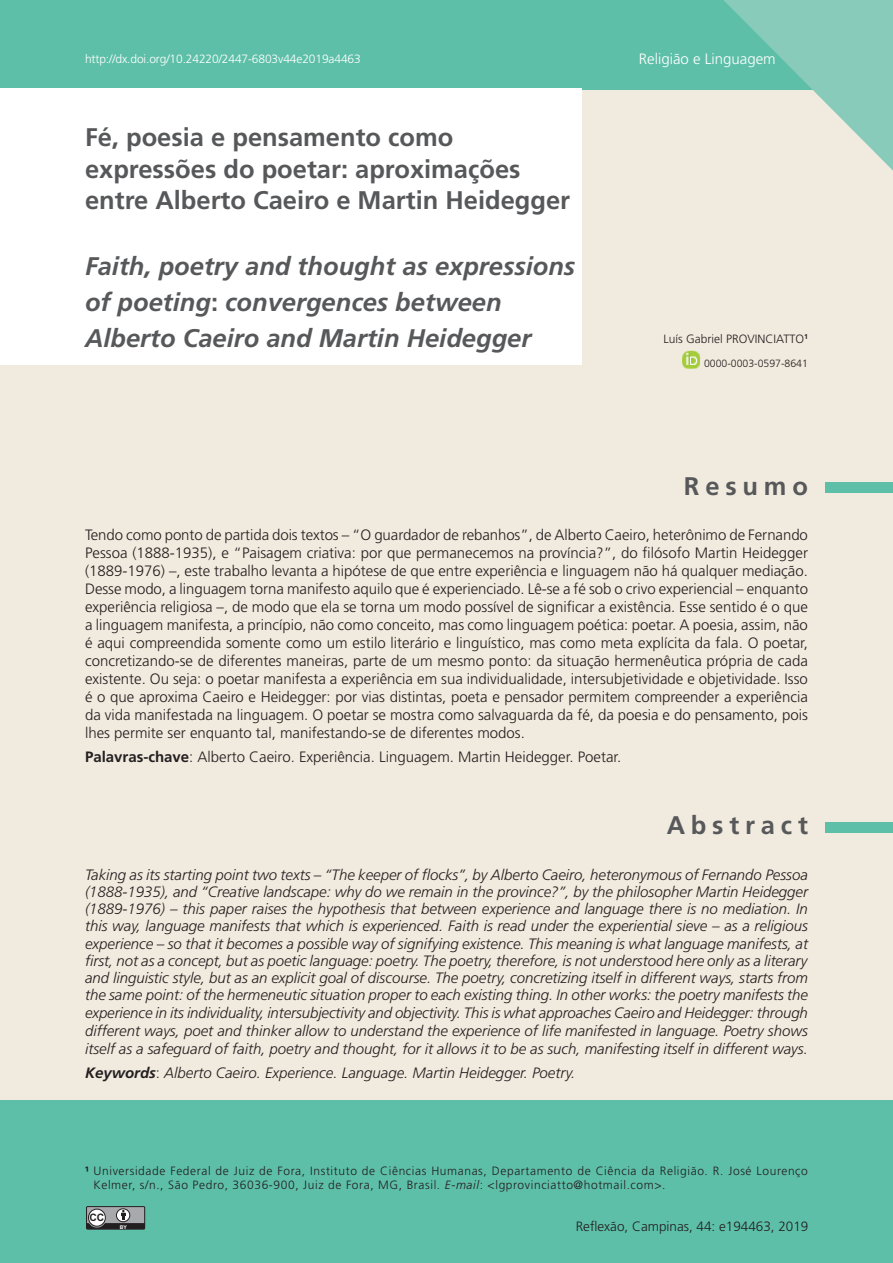
<style>
.page{position:relative;width:893px;height:1263px;background:#fff}
.page>*{position:absolute;margin:0;border:0;box-sizing:border-box;transform-origin:0 0}
.t1{font:700 25.5px/31.5px "Frutiger";color:#57585a}
.t2{font:italic 700 25.5px/36px "Frutiger";color:#57585a}
.t3{font:300 15px/18px "Frutiger";color:#231f20;text-align:justify}
.t4{font:italic 300 15px/17.4px "Frutiger";color:#231f20;text-align:justify}
.t5{font:300 15px "Frutiger";color:#fff}
.t6{font:13.5px "News Gothic";color:#231f20}
.t7{font:300 13.5px "Frutiger";color:#231f20}
.t8{font:300 12px/14.2px "Frutiger";letter-spacing:.05em;color:#231f20}
.t9{font:300 12px "Frutiger";letter-spacing:-.01em;color:#fff}
.t10{font:300 12px "Frutiger";color:#231f20}
.t11{font:300 10.5px "Frutiger";color:#231f20}
.t12{font:700 10.2px "Arial";color:#231f20}
.t13{font:700 5.1px "Arial";color:#fff}
.s1{font-style:normal}
.s2{font-weight:700}
.s3{font-style:italic}
</style>
<div class="page">
<img style="left:0;top:365px;width:1px;height:735px">
<div style="left:1px;top:90px;width:892px;height:1010px;background:#f1eade"></div>
<div style="left:0;top:0;width:723px;height:90px;background:#5dbfa8"></div>
<svg style="left:723px;top:0;width:170px;height:171px;background:#a8d4c4"></svg>
<div style="left:0;top:1100px;width:893px;height:163px;background:#5dbfa8"></div>
<div style="left:0;top:89px;width:582px;height:276px;background:#fff"></div>
<div style="left:825px;top:483px;width:68px;height:10px;background:#5dbfa8"></div>
<img style="left:682px;top:351px;width:18px;height:18px">
<div style="left:87px;top:1206px;width:58px;height:23px;background:#a8a9ad"></div>
<div style="left:86px;top:1206px;width:59px;height:23px;border:1px solid #231f20"></div>
<div style="left:88px;top:1209px;width:18px;height:17px;border:1px solid #231f20;border-radius:50%"></div>
<div style="left:116px;top:1208px;width:14px;height:14px;border:1px solid #231f20;border-radius:50%"></div>
<svg style="left:86px;top:1210px;width:59px;height:19px"></svg>
<div style="left:825px;top:822px;width:68px;height:10px;background:#5dbfa8"></div>
<p class="t9" style="left:85px;top:52px;width:277px">http://dx.doi.org/10.24220/2447-6803v44e2019a4463</p>
<h1 class="t1" style="left:85px;top:122px;width:487px">Fé, poesia e pensamento como expressões do poetar: aproximações entre Alberto Caeiro e Martin Heidegger</h1>
<h1 class="t2" style="left:85px;top:248px;width:492px">Faith, poetry and thought as expressions of poeting<span class="s1">:</span> convergences between<br>Alberto Caeiro and Martin Heidegger</h1>
<p class="t5" style="left:639px;top:50px;width:138px">Religião e Linguagem</p>
<p class="t10" style="left:663px;top:333px;width:146px">Luís Gabriel PROVINCIATTO<sup>1</sup></p>
<p class="t11" style="left:704px;top:358px;width:105px">0000-0003-0597-8641</p>
<h1 class="t1" style="left:684px;top:470px;width:125px">R e s u m o</h1>
<p class="t3" style="left:85px;top:526px;width:725px">Tendo como ponto de partida dois textos – “O guardador de rebanhos”, de Alberto Caeiro, heterônimo de Fernando Pessoa (1888-1935), e “Paisagem criativa: por que permanecemos na província?”, do filósofo Martin Heidegger (1889-1976) –, este trabalho levanta a hipótese de que entre experiência e linguagem não há qualquer mediação.<br>Desse modo, a linguagem torna manifesto aquilo que é experienciado. Lê-se a fé sob o crivo experiencial – enquanto experiência religiosa –, de modo que ela se torna um modo possível de significar a existência. Esse sentido é o que a linguagem manifesta, a princípio, não como conceito, mas como linguagem poética: poetar. A poesia, assim, não é aqui compreendida somente como um estilo literário e linguístico, mas como meta explícita da fala. O poetar, concretizando-se de diferentes maneiras, parte de um mesmo ponto: da situação hermenêutica própria de cada existente. Ou seja: o poetar manifesta a experiência em sua individualidade, intersubjetividade e objetividade. Isso é o que aproxima Caeiro e Heidegger: por vias distintas, poeta e pensador permitem compreender a experiência da vida manifestada na linguagem. O poetar se mostra como salvaguarda da fé, da poesia e do pensamento, pois lhes permite ser enquanto tal, manifestando-se de diferentes modos.</p>
<p class="t3" style="left:85px;top:748px;width:538px"><span class="s2">Palavras-chave</span>: Alberto Caeiro. Experiência. Linguagem. Martin Heidegger. Poetar.</p>
<h1 class="t1" style="left:667px;top:810px;width:143px">A b s t r a c t</h1>
<p class="t4" style="left:85px;top:866px;width:724px">Taking as its starting point two texts – “The keeper of flocks”, by Alberto Caeiro, heteronymous of Fernando Pessoa (1888-1935), and “Creative landscape: why do we remain in the province?”, by the philosopher Martin Heidegger (1889-1976) – this paper raises the hypothesis that between experience and language there is no mediation. In this way, language manifests that which is experienced. Faith is read under the experiential sieve – as a religious experience – so that it becomes a possible way of signifying existence. This meaning is what language manifests, at first, not as a concept, but as poetic language: poetry. The poetry, therefore, is not understood here only as a literary and linguistic style, but as an explicit goal of discourse. The poetry, concretizing itself in different ways, starts from the same point: of the hermeneutic situation proper to each existing thing. In other works: the poetry manifests the experience in its individuality, intersubjectivity and objectivity. This is what approaches Caeiro and Heidegger: through different ways, poet and thinker allow to understand the experience of life manifested in language. Poetry shows itself as a safeguard of faith, poetry and thought, for it allows it to be as such, manifesting itself in different ways.</p>
<p class="t4" style="left:85px;top:1065px;width:492px"><span class="s2">Keywords</span><span class="s1">:</span> Alberto Caeiro. Experience. Language. Martin Heidegger. Poetry.</p>
<p class="t8" style="left:94px;top:1164px;width:716px;text-indent:-8px"><span class="s2">¹</span> Universidade Federal de Juiz de Fora, Instituto de Ciências Humanas, Departamento de Ciência da Religião. R. José Lourenço<br>Kelmer, s/n., São Pedro, 36036-900, Juiz de Fora, MG, Brasil. <span class="s3">E-mail</span>: &lt;lgprovinciatto@hotmail.com&gt;.</p>
<p class="t12" style="left:90px;top:1212px;width:16px">CC</p>
<p class="t13" style="left:120px;top:1224px;width:9px">BY</p>
<p class="t6" style="left:492px;top:1218px;width:318px">Reflexão, Campinas, 42(1):XX-XX, jul./dez., 2017</p>
<p class="t7" style="left:576px;top:1218px;width:234px">Reflexão, Campinas, 44: e194463, 2019</p>
</div>
